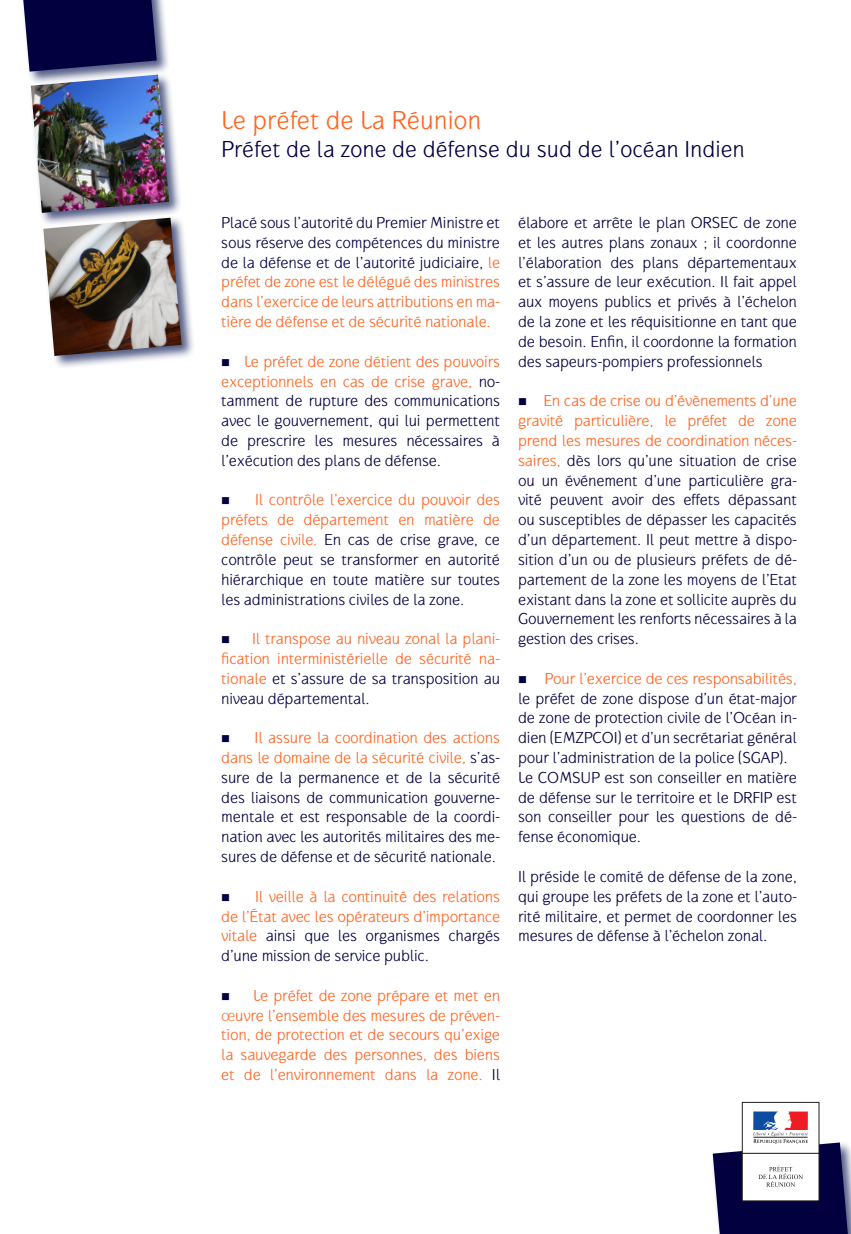
<style>
.page{position:relative;width:851px;height:1234px;background:#fff}
.page>*{position:absolute;margin:0;border:0;box-sizing:border-box;transform-origin:0 0}
.t1{font:27px "Gauntlet Classic";color:#ff6420}
.t2{font:24px "Gauntlet Classic";color:#030040}
.t3{font:16.5px/19.8px "Gauntlet Classic";letter-spacing:-.01em;color:#030040}
.t4{font:16.5px "Gauntlet Classic";letter-spacing:-.01em;color:#ff6420}
.t5{font:12px "Wingdings";color:#030040}
.s1{color:#ff6420}
.s2{color:#030040}
</style>
<div class="page">
<div style="left:41px;top:215px;width:154px;height:154px;background:#1a275f;opacity:.75"></div>
<img style="left:43px;top:226px;width:138px;height:130px">
<div style="left:29px;top:72px;width:153px;height:154px;background:#1a275f;opacity:.75"></div>
<img style="left:31px;top:85px;width:138px;height:128px">
<div style="left:16px;top:0;width:154px;height:85px;background:#1a275f;opacity:.75"></div>
<svg style="left:23px;top:0;width:134px;height:72px"></svg>
<div style="left:710px;top:1139px;width:140px;height:94px;background:#1a275f;opacity:.75"></div>
<div style="left:741px;top:1101px;width:78px;height:52px;border:1px solid #231f20"></div>
<svg style="left:712px;top:1111px;width:135px;height:122px"></svg>
<h1 class="t1" style="left:221px;top:104px;width:261px">Le préfet de La Réunion</h1>
<h2 class="t2" style="left:221px;top:135px;width:525px">Préfet de la zone de défense du sud de ’l océan Indien</h2>
<p class="t3" style="left:221px;top:212px;width:280px;text-align:justify">Placé sous ’l autorité du Premier Ministre et sous réserve des compétences du ministre de la défense et de ’l autorité judiciaire <span class="s1">le</span>, <span class="s1">préfet de zone est le délégué des ministres</span></p>
<p class="t4" style="left:221px;top:312px;width:271px">tière de défense et de sécurité nationale.</p>
<p class="t4" style="left:221px;top:292px;width:280px">dans ’l exercice de leurs attributions en ma-</p>
<p class="t4" style="left:244px;top:351px;width:257px">Le préfet de zone détient des pouvoirs</p>
<p class="t5" style="left:221px;top:356px;width:10px">■</p>
<p class="t3" style="left:221px;top:391px;width:280px">tamment de rupture des communications</p>
<p class="t4" style="left:221px;top:371px;width:280px">exceptionnels en cas de crise grave, <span class="s2">no-</span></p>
<p class="t3" style="left:221px;top:410px;width:280px;text-align:right">avec le gouvernement, qui lui permettent à</p>
<p class="t3" style="left:221px;top:430px;width:221px">de<br>’l exécution des plans de défense.</p>
<p class="t4" style="left:255px;top:490px;width:246px">Il contrôle ’l exercice du pouvoir des</p>
<p class="t3" style="left:314px;top:430px;width:21px">les</p>
<p class="t3" style="left:247px;top:430px;width:60px">prescrire</p>
<p class="t3" style="left:406px;top:430px;width:78px">nécessaires</p>
<p class="t3" style="left:342px;top:430px;width:56px">mesures</p>
<p class="t5" style="left:221px;top:494px;width:10px">■</p>
<p class="t3" style="left:221px;top:509px;width:280px"><span class="s1">préfets<br>défense civile.</span> En cas de crise grave, ce contrôle peut se transformer en autorité hiérarchique en toute matière sur toutes les administrations civiles de la zone.</p>
<p class="t4" style="left:277px;top:510px;width:18px">de</p>
<p class="t4" style="left:303px;top:510px;width:87px">département</p>
<p class="t4" style="left:483px;top:510px;width:18px">de</p>
<p class="t4" style="left:424px;top:510px;width:51px">matière</p>
<p class="t4" style="left:398px;top:510px;width:18px">en</p>
<p class="t5" style="left:221px;top:633px;width:10px">■</p>
<p class="t4" style="left:252px;top:629px;width:249px">Il transpose au niveau zonal la plani-</p>
<p class="t4" style="left:221px;top:648px;width:280px">fication interministérielle de sécurité na-</p>
<p class="t3" style="left:221px;top:668px;width:280px"><span class="s1">tionale</span> et ’s assure de sa transposition au</p>
<p class="t3" style="left:221px;top:688px;width:150px">niveau départemental.</p>
<p class="t4" style="left:254px;top:728px;width:247px">Il assure la coordination des actions</p>
<p class="t5" style="left:221px;top:732px;width:10px">■</p>
<p class="t3" style="left:221px;top:767px;width:280px">sure de la permanence et de la sécurité</p>
<p class="t4" style="left:221px;top:747px;width:280px">dans le domaine de la sécurité civile <span class="s2">’s</span>, <span class="s2">as-</span></p>
<p class="t3" style="left:221px;top:787px;width:280px">des liaisons de communication gouverne-</p>
<p class="t3" style="left:221px;top:806px;width:280px">mentale et est responsable de la coordi-</p>
<p class="t3" style="left:221px;top:826px;width:280px">nation avec les autorités militaires des me-</p>
<p class="t3" style="left:221px;top:846px;width:276px">sures de défense et de sécurité nationale.</p>
<p class="t4" style="left:255px;top:886px;width:246px">Il veille à la continuité des relations</p>
<p class="t5" style="left:221px;top:890px;width:10px">■</p>
<p class="t4" style="left:221px;top:906px;width:280px">de ’l État avec les opérateurs ’d importance</p>
<p class="t3" style="left:448px;top:925px;width:53px">chargés</p>
<p class="t4" style="left:221px;top:926px;width:38px">vitale</p>
<p class="t3" style="left:221px;top:945px;width:209px">’d une mission de service public.</p>
<p class="t4" style="left:253px;top:985px;width:248px">Le préfet de zone prépare et met en</p>
<p class="t3" style="left:338px;top:925px;width:21px">les</p>
<p class="t3" style="left:266px;top:925px;width:32px">ainsi</p>
<p class="t3" style="left:365px;top:925px;width:76px">organismes</p>
<p class="t3" style="left:304px;top:925px;width:27px">que</p>
<p class="t5" style="left:221px;top:989px;width:10px">■</p>
<p class="t4" style="left:221px;top:1025px;width:280px">tion, de protection et de secours qu’exige</p>
<p class="t4" style="left:221px;top:1005px;width:280px">œuvre ’l ensemble des mesures de préven-</p>
<p class="t4" style="left:221px;top:1044px;width:280px">la sauvegarde des personnes, des biens</p>
<p class="t3" style="left:492px;top:1064px;width:10px">Il</p>
<p class="t4" style="left:270px;top:1064px;width:107px">’l environnement</p>
<p class="t4" style="left:244px;top:1064px;width:18px">de</p>
<p class="t4" style="left:385px;top:1064px;width:33px">dans</p>
<p class="t4" style="left:426px;top:1064px;width:14px">la</p>
<p class="t4" style="left:221px;top:1064px;width:15px">et</p>
<p class="t4" style="left:447px;top:1064px;width:37px">zone.</p>
<p class="t3" style="left:518px;top:212px;width:280px;text-align:right">élabore et arrête le plan ORSEC de zone et les autres plans zonaux ; il coordonne départementaux</p>
<p class="t3" style="left:518px;top:252px;width:280px">’l élaboration<br>et ’s assure de leur exécution Il. fait appel aux moyens publics et privés ’là échelon de la zone et les réquisitionne en tant que de besoin. Enfin il, coordonne la formation des sapeurs-pompiers professionnels</p>
<p class="t4" style="left:543px;top:391px;width:255px">En cas de crise ou ’d évènements ’d une</p>
<p class="t3" style="left:610px;top:252px;width:25px">des</p>
<p class="t3" style="left:642px;top:252px;width:38px">plans</p>
<p class="t5" style="left:518px;top:395px;width:10px">■</p>
<p class="t4" style="left:687px;top:411px;width:41px">préfet</p>
<p class="t4" style="left:574px;top:411px;width:81px">particulière,</p>
<p class="t4" style="left:664px;top:411px;width:14px">le</p>
<p class="t4" style="left:738px;top:411px;width:18px">de</p>
<p class="t4" style="left:518px;top:411px;width:47px">gravité</p>
<p class="t3" style="left:518px;top:450px;width:280px"><span class="s1">saires,</span> dès lors qu’une situation de crise</p>
<p class="t4" style="left:765px;top:411px;width:33px">zone</p>
<p class="t4" style="left:518px;top:431px;width:280px">prend les mesures de coordination néces-</p>
<p class="t3" style="left:518px;top:470px;width:280px">ou un événement ’d une particulière gra-</p>
<p class="t3" style="left:518px;top:509px;width:280px">ou susceptibles de dépasser les capacités</p>
<p class="t3" style="left:683px;top:490px;width:38px">effets</p>
<p class="t3" style="left:651px;top:490px;width:25px">des</p>
<p class="t3" style="left:728px;top:490px;width:70px">dépassant</p>
<p class="t3" style="left:518px;top:490px;width:25px">vité</p>
<p class="t3" style="left:611px;top:490px;width:34px">avoir</p>
<p class="t3" style="left:550px;top:490px;width:55px">peuvent</p>
<p class="t3" style="left:518px;top:529px;width:280px">’d un département Il. peut mettre à dispo-</p>
<p class="t3" style="left:518px;top:549px;width:280px">sition ’d un ou de plusieurs préfets de dé-</p>
<p class="t3" style="left:518px;top:569px;width:280px">partement de la zone les moyens de ’l Etat</p>
<p class="t3" style="left:518px;top:589px;width:280px;text-align:justify">existant dans la zone et sollicite auprès du Gouvernement les renforts nécessaires laà gestion des crises.</p>
<p class="t4" style="left:544px;top:668px;width:254px">Pour ’l exercice de ces responsabilités,</p>
<p class="t5" style="left:518px;top:672px;width:10px">■</p>
<p class="t3" style="left:518px;top:688px;width:280px">le préfet de zone dispose ’d un état-major</p>
<p class="t3" style="left:518px;top:727px;width:280px">dien (EMZPCOI) et ’d un secrétariat général</p>
<p class="t3" style="left:518px;top:707px;width:280px">de zone de protection civile de ’l Océan in-</p>
<p class="t3" style="left:518px;top:747px;width:280px">pour ’l administration de la police (SGAP .(<br>Le COMSUP est son conseiller en matière de défense sur le territoire et le DRFIP est</p>
<p class="t3" style="left:518px;top:826px;width:124px">fense économique.</p>
<p class="t3" style="left:518px;top:806px;width:280px">son conseiller pour les questions de dé-</p>
<p class="t3" style="left:518px;top:866px;width:280px">Il préside le comité de défense de la zone,</p>
<p class="t3" style="left:518px;top:905px;width:280px">rité militaire, et permet de coordonner les</p>
<p class="t3" style="left:518px;top:886px;width:280px">qui groupe les préfets de la zone et ’l auto-</p>
<p class="t3" style="left:518px;top:925px;width:251px">mesures de défense ’là échelon zonal.</p>
</div>
